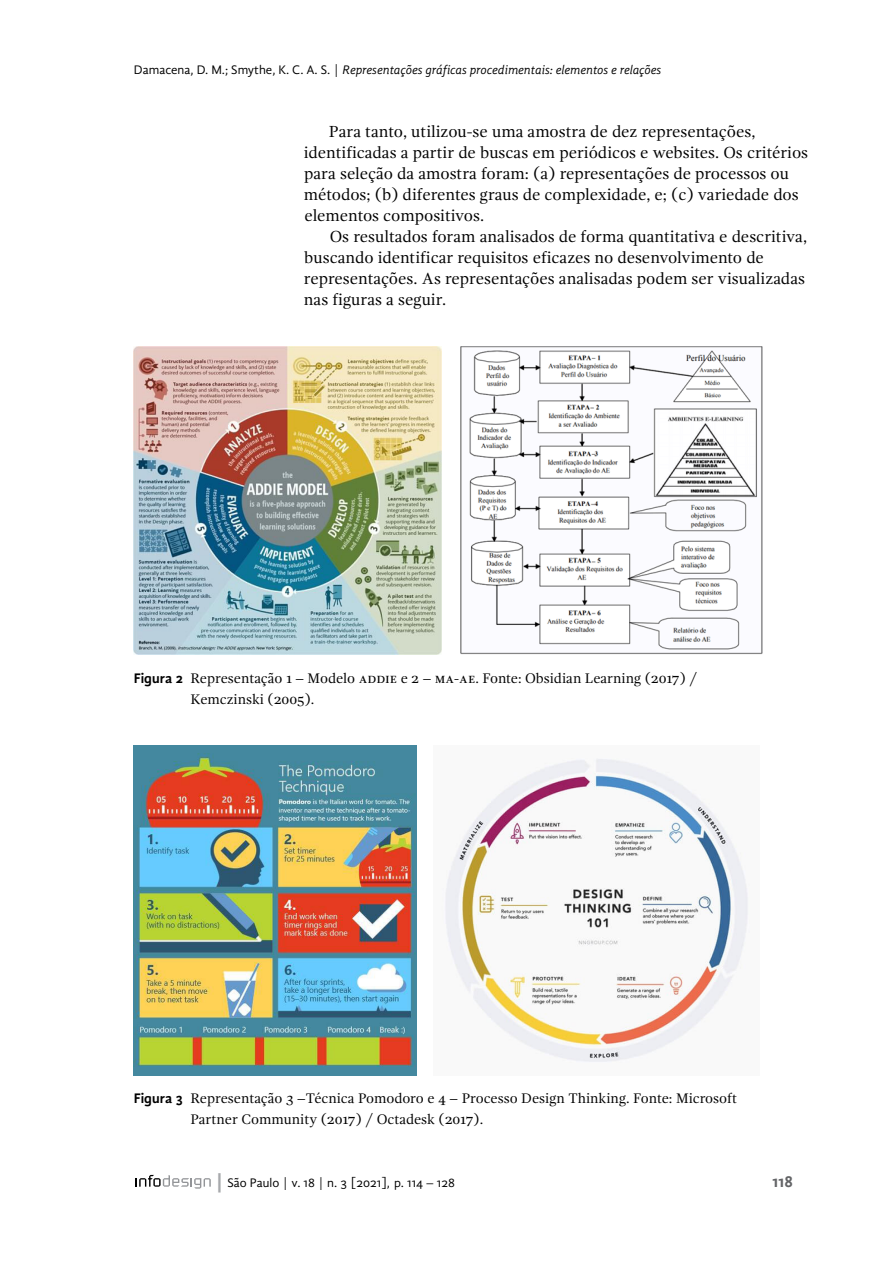
<style>
.page{position:relative;width:893px;height:1263px;background:#fff}
.page>*{position:absolute;margin:0;border:0;box-sizing:border-box;transform-origin:0 0}
.PT_Corpo_de_texto{font:16.5px/21px "Gandhi Serif";color:#000}
.t1{font:700 16.5px "Gandhi Sans";color:#636466}
.t2{font:14.25px/21px "Gandhi Serif";color:#000}
.t3{font:italic 12.75px "Gandhi Sans";color:#000}
.t4{font:12.75px "Gandhi Sans";color:#000}
.s1{font-style:normal}
.s2{font-family:"Gandhi Sans";font-weight:700}
.s3{font-size:19.2px;color:#a7a9ac}
</style>
<div class="page">
<svg style="left:136px;top:1175px;width:75px;height:13px"></svg>
<img style="left:134px;top:347px;width:308px;height:307px">
<img style="left:460px;top:347px;width:302px;height:307px">
<img style="left:134px;top:746px;width:282px;height:329px">
<img style="left:445px;top:758px;width:303px;height:304px">
<p class="t3" style="left:134px;top:62px;width:529px"><span class="s1">Damacena, D. M.; Smythe, K. C. A. S. |</span> Representações gráficas procedimentais: elementos e relações</p>
<p class="PT_Corpo_de_texto" style="left:304px;top:121px;width:506px;text-indent:25px">Para tanto, utilizou-se uma amostra de dez representações, identificadas a partir de buscas em periódicos e websites. Os critérios para seleção da amostra foram: (a) representações de processos ou métodos; (b) diferentes graus de complexidade, e; (c) variedade dos elementos compositivos.</p>
<p class="PT_Corpo_de_texto" style="left:304px;top:226px;width:505px;text-indent:26px">Os resultados foram analisados de forma quantitativa e descritiva, buscando identificar requisitos eficazes no desenvolvimento de representações. As representações analisadas podem ser visualizadas nas figuras a seguir.</p>
<p class="t2" style="left:134px;top:667px;width:234px"><span class="s2">Figura 2</span> Representação 1 – Modelo ADDIE</p>
<p class="t2" style="left:401px;top:667px;width:298px">e 2 – MA-AE . Fonte: Obsidian Learning (2017) /</p>
<p class="t2" style="left:190px;top:688px;width:126px">Kemczinski (2005).</p>
<p class="t2" style="left:190px;top:1087px;width:548px;text-indent:-57px"><span class="s2">Figura 3</span> Representação 3 –Técnica Pomodoro e 4 – Processo Design Thinking. Fonte: Microsoft<br>Partner Community (2017) / Octadesk (2017).</p>
<p class="t4" style="left:214px;top:1175px;width:243px"><span class="s3">|</span>São Paulo | v. 18 | n. 3 [2021], p. 114 – 128</p>
<p class="t1" style="left:772px;top:1171px;width:22px">118</p>
</div>
